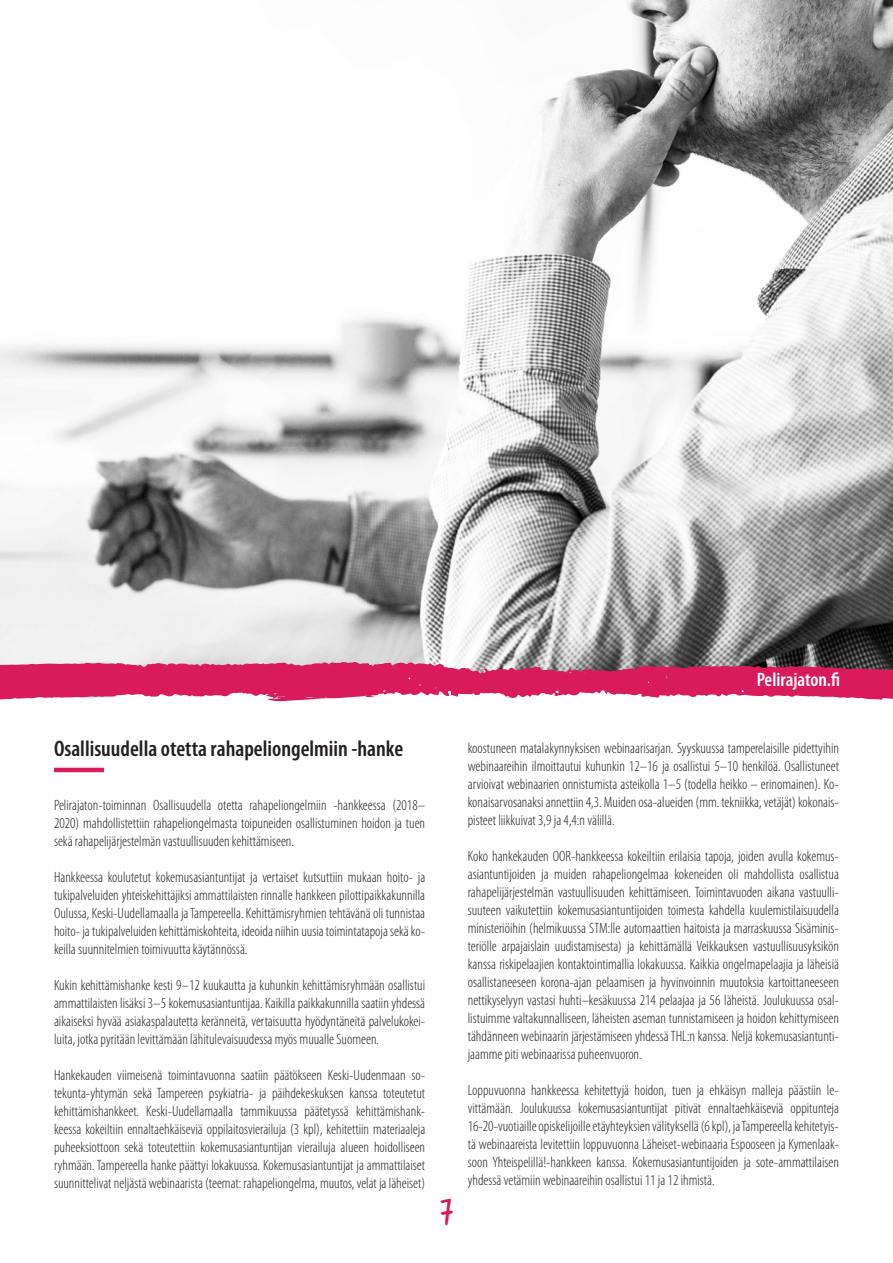
<style>
.page{position:relative;width:893px;height:1263px;background:#fff}
.page>*{position:absolute;margin:0;border:0;box-sizing:border-box;transform-origin:0 0}
.t1{font:36px "Verveine";color:#d91a5b}
.t2{font:600 condensed 22.5px "Myriad Pro";color:#231f20}
.t3{font:600 condensed 19.5px "Myriad Pro";color:#fff}
.t4{font:300 condensed 15px/18px "Myriad Pro";color:#231f20;text-align:justify}
</style>
<div class="page">
<img style="left:0;top:0;width:893px;height:661px">
<svg style="left:0;top:661px;width:893px;height:41px"></svg>
<hr style="left:54px;top:768px;width:50px;height:4px;background:#d91a5b">
<p class="t3" style="left:757px;top:669px;width:85px">Pelirajaton.fi</p>
<p class="t2" style="left:54px;top:736px;width:351px">Osallisuudella otetta rahapeliongelmiin -hanke</p>
<p class="t4" style="left:54px;top:796px;width:373px">Pelirajaton-toiminnan Osallisuudella otetta rahapeliongelmiin -hankkeessa (2018– 2020) mahdollistettiin rahapeliongelmasta toipuneiden osallistuminen hoidon ja tuen sekä rahapelijärjestelmän vastuullisuuden kehittämiseen.</p>
<p class="t4" style="left:54px;top:868px;width:373px">Hankkeessa koulutetut kokemusasiantuntijat ja vertaiset kutsuttiin mukaan hoito- ja tukipalveluiden yhteiskehittäjiksi ammattilaisten rinnalle hankkeen pilottipaikkakunnilla Oulussa, Keski-Uudellamaalla ja Tampereella. Kehittämisryhmien tehtävänä oli tunnistaa hoito- ja tukipalveluiden kehittämiskohteita, ideoida niihin uusia toimintatapoja sekä ko&shy;keilla suunnitelmien toimivuutta käytännössä.</p>
<p class="t4" style="left:54px;top:976px;width:373px">Kukin kehittämishanke kesti 9–12 kuukautta ja kuhunkin kehittämisryhmään osallistui ammattilaisten lisäksi 3–5 kokemusasiantuntijaa. Kaikilla paikkakunnilla saatiin yhdessä aikaiseksi hyvää asiakaspalautetta keränneitä, vertaisuutta hyödyntäneitä palvelukokei&shy;luita, jotka pyritään levittämään lähitulevaisuudessa myös muualle Suomeen.</p>
<p class="t4" style="left:54px;top:1066px;width:373px">Hankekauden viimeisenä toimintavuonna saatiin päätökseen Keski-Uudenmaan so&shy;tekunta-yhtymän sekä Tampereen psykiatria- ja päihdekeskuksen kanssa toteutetut kehittämishankkeet. Keski-Uudellamaalla tammikuussa päätetyssä kehittämishank&shy;keessa kokeiltiin ennaltaehkäiseviä oppilaitosvierailuja (3 kpl), kehitettiin materiaaleja puheeksiottoon sekä toteutettiin kokemusasiantuntijan vierailuja alueen hoidolliseen ryhmään. Tampereella hanke päättyi lokakuussa. Kokemusasiantuntijat ja ammattilaiset suunnittelivat neljästä webinaarista (teemat: rahapeliongelma, muutos, velat ja läheiset)</p>
<h1 class="t1" style="left:440px;top:1183px;width:15px">7</h1>
<p class="t4" style="left:468px;top:740px;width:373px">koostuneen matalakynnyksisen webinaarisarjan. Syyskuussa tamperelaisille pidettyihin webinaareihin ilmoittautui kuhunkin 12–16 ja osallistui 5–10 henkilöä. Osallistuneet arvioivat webinaarien onnistumista asteikolla 1–5 (todella heikko – erinomainen). Ko&shy;konaisarvosanaksi annettiin 4,3. Muiden osa-alueiden (mm. tekniikka, vetäjät) kokonais&shy;pisteet liikkuivat 3,9 ja 4,4:n välillä.</p>
<p class="t4" style="left:468px;top:848px;width:373px">Koko hankekauden OOR-hankkeessa kokeiltiin erilaisia tapoja, joiden avulla kokemus&shy;asiantuntijoiden ja muiden rahapeliongelmaa kokeneiden oli mahdollista osallistua rahapelijärjestelmän vastuullisuuden kehittämiseen. Toimintavuoden aikana vastuulli&shy;suuteen vaikutettiin kokemusasiantuntijoiden toimesta kahdella kuulemistilaisuudella ministeriöihin (helmikuussa STM:lle automaattien haitoista ja marraskuussa Sisäminis&shy;teriölle arpajaislain uudistamisesta) ja kehittämällä Veikkauksen vastuullisuusyksikön kanssa riskipelaajien kontaktointimallia lokakuussa. Kaikkia ongelmapelaajia ja läheisiä osallistaneeseen korona-ajan pelaamisen ja hyvinvoinnin muutoksia kartoittaneeseen nettikyselyyn vastasi huhti–kesäkuussa 214 pelaajaa ja 56 läheistä. Joulukuussa osal&shy;listuimme valtakunnalliseen, läheisten aseman tunnistamiseen ja hoidon kehittymiseen tähdänneen webinaarin järjestämiseen yhdessä THL:n kanssa. Neljä kokemusasiantunti&shy;jaamme piti webinaarissa puheenvuoron.</p>
<p class="t4" style="left:468px;top:1082px;width:373px">Loppuvuonna hankkeessa kehitettyjä hoidon, tuen ja ehkäisyn malleja päästiin le&shy;vittämään. Joulukuussa kokemusasiantuntijat pitivät ennaltaehkäiseviä oppitunteja 16-20-vuotiaille opiskelijoille etäyhteyksien välityksellä (6 kpl), ja Tampereella kehitetyis&shy;tä webinaareista levitettiin loppuvuonna Läheiset-webinaaria Espooseen ja Kymenlaak&shy;soon Yhteispelillä!-hankkeen kanssa. Kokemusasiantuntijoiden ja sote-ammattilaisen yhdessä vetämiin webinaareihin osallistui 11 ja 12 ihmistä.</p>
</div>
